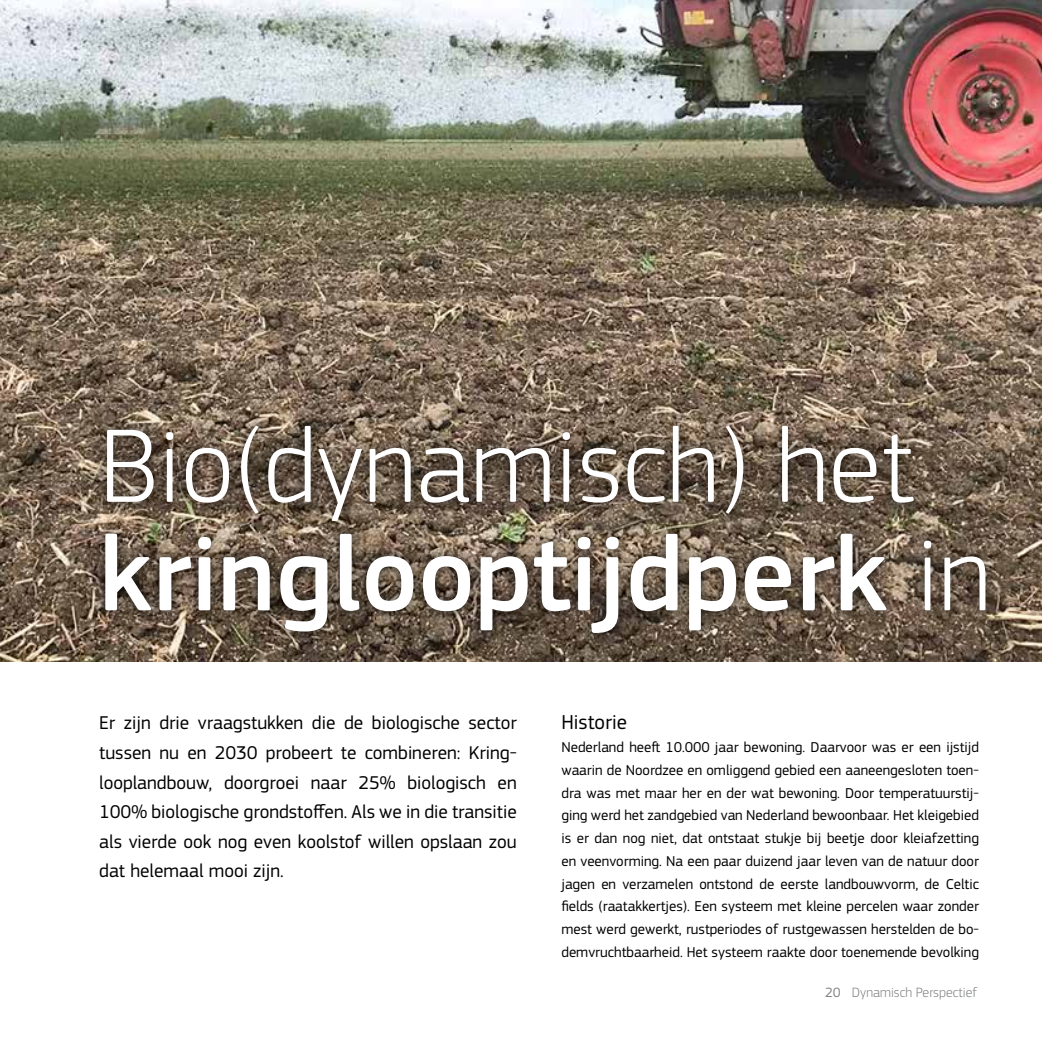
<style>
.page{position:relative;width:1042px;height:1042px;background:#fff}
.page>*{position:absolute;margin:0;border:0;box-sizing:border-box;transform-origin:0 0}
.t1{font:300 108.5px/108.5px "PF Square Sans Pro";color:#fff}
.t2{font:21px "PF Square Sans Pro";color:#000}
.t3{font:19.25px/29.6px "PF Square Sans Pro";color:#000;text-align:justify}
.t4{font:14.88px/22.8px "PF Square Sans Pro";color:#000;text-align:justify}
.t5{font:300 14px "PF Square Sans Pro";color:#818383}
.s1{font-weight:500}
.s2{font-weight:400}
</style>
<div class="page">
<img style="left:0;top:0;width:1042px;height:661px">
<div style="left:93px;top:413px;width:905px;height:233px;background:#000;opacity:.85"></div>
<h1 class="t1" style="left:99px;top:411px;width:893px">Bio(dynamisch) het <span class="s1">kringlooptijdperk</span> in</h1>
<p class="t3" style="left:99px;top:708px;width:419px">Er zijn drie vraagstukken die de biologische sector tussen nu en 2030 probeert te combineren: Kring&shy;looplandbouw, doorgroei naar 25% biologisch en 100% biologische grondstoffen. Als we in die transitie als vierde ook nog even koolstof willen opslaan zou dat helemaal mooi zijn.</p>
<h2 class="t2" style="left:561px;top:710px;width:67px">Historie</h2>
<p class="t4" style="left:561px;top:736px;width:419px">Nederland heeft 10.000 jaar bewoning. Daarvoor was er een ijstijd waarin de Noordzee en omliggend gebied een aaneengesloten toen&shy;dra was met maar her en der wat bewoning. Door temperatuurstij&shy;ging werd het zandgebied van Nederland bewoonbaar. Het kleigebied is er dan nog niet, dat ontstaat stukje bij beetje door kleiafzetting en veenvorming. Na een paar duizend jaar leven van de natuur door jagen en verzamelen ontstond de eerste landbouwvorm, de Celtic fields (raatakkertjes). Een systeem met kleine percelen waar zonder mest werd gewerkt, rustperiodes of rustgewassen herstelden de bo&shy;demvruchtbaarheid. Het systeem raakte door toenemende bevolking</p>
<p class="t5" style="left:825px;top:984px;width:154px"><span class="s2">20</span> Dynamisch Perspectief</p>
</div>
